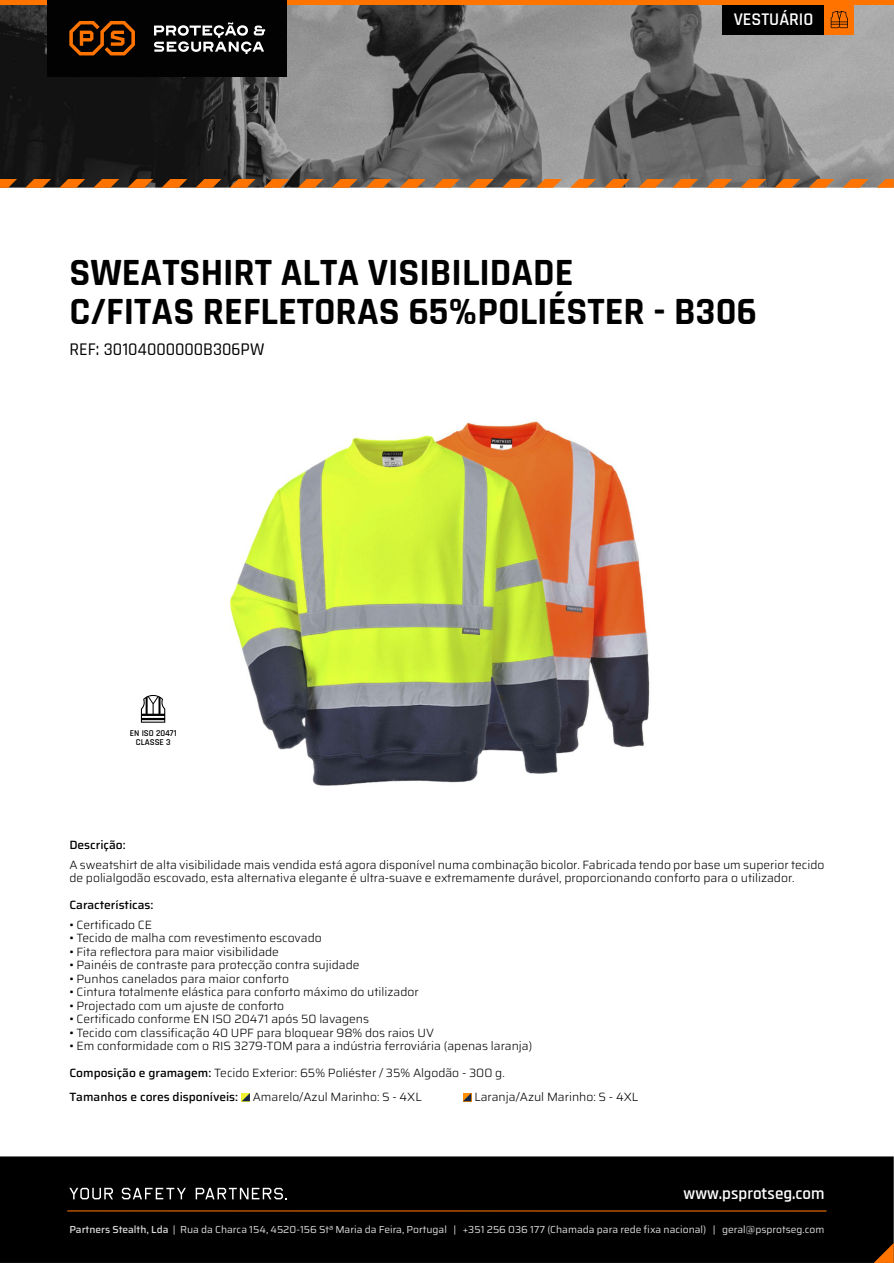
<style>
.page{position:relative;width:894px;height:1263px;background:#fff}
.page>*{position:absolute;margin:0;border:0;box-sizing:border-box;transform-origin:0 0}
.t1{font:700 39px/39px "Rajdhani";color:#000}
.t2{font:500 18px "Rajdhani";color:#000}
.t3{font:600 18px "Rajdhani";color:#fff}
.t4{font:600 16.95px "Rajdhani";color:#fff}
.t5{font:300 12px/13.5px "Saira";color:#000}
.t6{font:500 12px "Saira";color:#000}
.t7{font:10.2px "Saira";color:#dadada}
.t8{font:600 9px/9px "Rajdhani";color:#000;text-align:center}
.s1{font-weight:500}
</style>
<div class="page">
<img style="left:0;top:5px;width:893px;height:183px">
<div style="left:0;top:1156px;width:893px;height:107px;background:#000"></div>
<svg style="left:69px;top:1188px;width:44px;height:11px"></svg>
<svg style="left:122px;top:1188px;width:64px;height:11px"></svg>
<svg style="left:195px;top:1188px;width:92px;height:11px"></svg>
<hr style="left:67px;top:1210px;width:759px;height:1px;background:#ff7400">
<div style="left:0;top:0;width:893px;height:5px;background:#ff7400"></div>
<div style="left:47px;top:0;width:240px;height:76px;background:#020202"></div>
<svg style="left:154px;top:22px;width:111px;height:32px"></svg>
<svg style="left:69px;top:21px;width:66px;height:34px"></svg>
<div style="left:721px;top:5px;width:103px;height:29px;background:#000"></div>
<div style="left:824px;top:5px;width:29px;height:29px;background:#ff7400"></div>
<svg style="left:830px;top:11px;width:17px;height:17px"></svg>
<svg style="left:873px;top:1243px;width:20px;height:20px"></svg>
<svg style="left:0;top:179px;width:17px;height:9px"></svg>
<svg style="left:263px;top:179px;width:26px;height:9px"></svg>
<svg style="left:536px;top:179px;width:25px;height:9px"></svg>
<svg style="left:740px;top:179px;width:26px;height:9px"></svg>
<svg style="left:127px;top:179px;width:26px;height:9px"></svg>
<svg style="left:400px;top:179px;width:25px;height:9px"></svg>
<svg style="left:672px;top:179px;width:26px;height:9px"></svg>
<svg style="left:876px;top:179px;width:17px;height:9px"></svg>
<svg style="left:59px;top:179px;width:26px;height:9px"></svg>
<svg style="left:331px;top:179px;width:26px;height:9px"></svg>
<svg style="left:604px;top:179px;width:25px;height:9px"></svg>
<svg style="left:808px;top:179px;width:26px;height:9px"></svg>
<svg style="left:195px;top:179px;width:26px;height:9px"></svg>
<svg style="left:468px;top:179px;width:25px;height:9px"></svg>
<svg style="left:25px;top:179px;width:26px;height:9px"></svg>
<svg style="left:297px;top:179px;width:26px;height:9px"></svg>
<svg style="left:570px;top:179px;width:25px;height:9px"></svg>
<svg style="left:774px;top:179px;width:26px;height:9px"></svg>
<svg style="left:161px;top:179px;width:26px;height:9px"></svg>
<svg style="left:434px;top:179px;width:25px;height:9px"></svg>
<svg style="left:706px;top:179px;width:26px;height:9px"></svg>
<svg style="left:93px;top:179px;width:26px;height:9px"></svg>
<svg style="left:366px;top:179px;width:25px;height:9px"></svg>
<svg style="left:638px;top:179px;width:26px;height:9px"></svg>
<svg style="left:842px;top:179px;width:26px;height:9px"></svg>
<svg style="left:229px;top:179px;width:26px;height:9px"></svg>
<svg style="left:502px;top:179px;width:25px;height:9px"></svg>
<svg style="left:141px;top:695px;width:24px;height:28px"></svg>
<svg style="left:241px;top:1093px;width:9px;height:8px"></svg>
<svg style="left:463px;top:1093px;width:8px;height:8px"></svg>
<img style="left:230px;top:421px;width:420px;height:365px">
<h2 class="t3" style="left:733px;top:8px;width:81px">VESTUÁRIO</h2>
<h1 class="t1" style="left:69px;top:254px;width:689px">SWEATSHIRT ALTA VISIBILIDADE<br>C/FITAS REFLETORAS 65%POLIÉSTER - B306</h1>
<h2 class="t2" style="left:69px;top:338px;width:196px">REF: 30104000000B306PW</h2>
<p class="t8" style="left:130px;top:729px;width:48px">EN ISO 20471<br>CLASSE 3</p>
<p class="t6" style="left:69px;top:836px;width:58px">Descrição:</p>
<p class="t5" style="left:69px;top:858px;width:756px">A sweatshirt de alta visibilidade mais vendida está agora disponível numa combinação bicolor. Fabricada tendo por base um superior tecido de polialgodão escovado, esta alternativa elegante é ultra-suave e extremamente durável, proporcionando conforto para o utilizador.</p>
<p class="t6" style="left:69px;top:896px;width:86px">Características:</p>
<p class="t5" style="left:69px;top:918px;width:84px">• Certificado CE</p>
<p class="t5" style="left:69px;top:931px;width:254px">• Tecido de malha com revestimento escovado</p>
<p class="t5" style="left:69px;top:945px;width:211px">• Fita reflectora para maior visibilidade</p>
<p class="t5" style="left:69px;top:958px;width:291px">• Painéis de contraste para protecção contra sujidade</p>
<p class="t5" style="left:69px;top:972px;width:221px">• Punhos canelados para maior conforto</p>
<p class="t5" style="left:69px;top:985px;width:350px">• Cintura totalmente elástica para conforto máximo do utilizador</p>
<p class="t5" style="left:69px;top:999px;width:216px">• Projectado com um ajuste de conforto</p>
<p class="t5" style="left:69px;top:1012px;width:301px">• Certificado conforme EN ISO 20471 após 50 lavagens</p>
<p class="t5" style="left:69px;top:1026px;width:366px">• Tecido com classificação 40 UPF para bloquear 98% dos raios UV</p>
<p class="t5" style="left:69px;top:1039px;width:464px">• Em conformidade com o RIS 3279-TOM para a indústria ferroviária (apenas laranja)</p>
<p class="t5" style="left:69px;top:1061px;width:437px;line-height:24px"><span class="s1">Composição e gramagem:</span> Tecido Exterior: 65% Poliéster / 35% Algodão - 300 g.<br><span class="s1">Tamanhos e cores disponíveis:</span> Amarelo/Azul Marinho: S - 4XL</p>
<p class="t5" style="left:474px;top:1090px;width:165px">Laranja/Azul Marinho: S - 4XL</p>
<h3 class="t4" style="left:683px;top:1183px;width:142px">www.psprotseg.com</h3>
<p class="t7" style="left:69px;top:1221px;width:756px"><span class="s1">Partners Stealth, Lda</span> | Rua da Charca 154, 4520-156 Stª Maria da Feira, Portugal | +351 256 036 177 (Chamada para rede fixa nacional) | geral@psprotseg.com</p>
</div>
